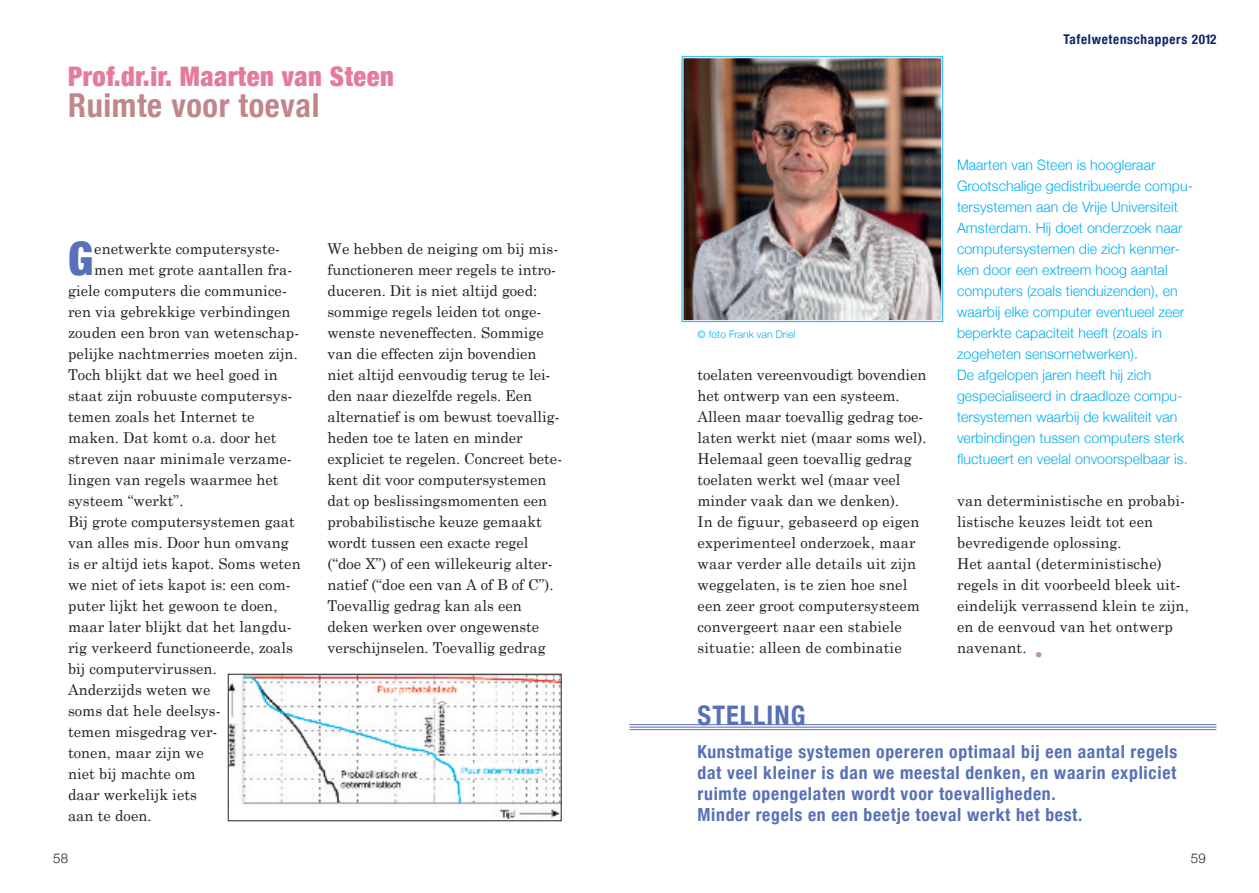
<style>
.page{position:relative;width:1259px;height:893px;background:#fff}
.page>*{position:absolute;margin:0;border:0;box-sizing:border-box;transform-origin:0 0}
.t1{font:900 condensed 46.2px "Helvetica Neue";color:#5870b6}
.t2{font:700 condensed 33px "Helvetica Neue";letter-spacing:.02em;color:#c0878a}
.t3{font:900 condensed 27px "Helvetica Neue";letter-spacing:.02em;color:#e67b99}
.t4{font:700 condensed 27px "Helvetica Neue";letter-spacing:.04em;color:#5870b6}
.t5{font:700 condensed 18px/21px "Helvetica Neue";letter-spacing:.04em;color:#5870b6}
.t6{font:15px/21px "Century Schoolbook";letter-spacing:.005em;color:#231f20}
.t7{font:300 14.4px/21px "Helvetica Neue";letter-spacing:.005em;color:#00aeef}
.t8{font:700 condensed 13.5px "Helvetica Neue";letter-spacing:.05em;color:#10256e}
.t9{font:300 13.5px "Helvetica Neue";color:#231f20}
.t10{font:300 10.5px "Helvetica Neue";letter-spacing:.005em;color:#00aeef}
.s1{font-size:27px;color:#bf8cbf}
</style>
<div class="page">
<img style="left:684px;top:59px;width:256px;height:260px">
<div style="left:680px;top:55px;width:264px;height:268px;border:1px solid #fff"></div>
<div style="left:682px;top:57px;width:260px;height:264px;border:1px solid #fff"></div>
<img style="left:230px;top:676px;width:329px;height:143px">
<div style="left:228px;top:674px;width:333px;height:147px;border:1px solid #231f20"></div>
<hr style="left:629px;top:724px;width:587px;height:1px;background:#5870b6">
<hr style="left:629px;top:727px;width:587px;height:1px;background:#5870b6">
<hr style="left:629px;top:729px;width:587px;height:1px;background:#5870b6">
<h3 class="t3" style="left:68px;top:59px;width:327px">Prof.dr.ir. Maarten van Steen</h3>
<h2 class="t2" style="left:68px;top:85px;width:253px">Ruimte voor toeval</h2>
<h1 class="t1" style="left:68px;top:230px;width:27px">G</h1>
<p class="t6" style="left:94px;top:237px;width:187px">enetwerkte computersyste-</p>
<p class="t6" style="left:94px;top:258px;width:200px">men met grote aantallen fra-</p>
<p class="t6" style="left:68px;top:279px;width:220px">giele computers die communice-</p>
<p class="t6" style="left:68px;top:300px;width:224px">ren via gebrekkige verbindingen</p>
<p class="t6" style="left:68px;top:321px;width:233px">zouden een bron van wetenschap-</p>
<p class="t6" style="left:68px;top:342px;width:231px">pelijke nachtmerries moeten zijn.</p>
<p class="t6" style="left:68px;top:363px;width:211px">Toch blijkt dat we heel goed in</p>
<p class="t6" style="left:68px;top:384px;width:226px">staat zijn robuuste computersys-</p>
<p class="t6" style="left:68px;top:405px;width:188px">temen zoals het Internet te</p>
<p class="t6" style="left:68px;top:426px;width:210px">maken. Dat komt o.a. door het</p>
<p class="t6" style="left:68px;top:447px;width:225px">streven naar minimale verzame-</p>
<p class="t6" style="left:68px;top:468px;width:212px">lingen van regels waarmee het</p>
<p class="t6" style="left:68px;top:489px;width:117px">systeem “werkt”.</p>
<p class="t6" style="left:68px;top:510px;width:228px">Bij grote computersystemen gaat</p>
<p class="t6" style="left:68px;top:531px;width:222px">van alles mis. Door hun omvang</p>
<p class="t6" style="left:68px;top:552px;width:234px">is er altijd iets kapot. Soms weten</p>
<p class="t6" style="left:68px;top:573px;width:224px">we niet of iets kapot is: een com-</p>
<p class="t6" style="left:68px;top:594px;width:211px">puter lijkt het gewoon te doen,</p>
<p class="t6" style="left:68px;top:615px;width:225px">maar later blijkt dat het langdu-</p>
<p class="t6" style="left:68px;top:636px;width:226px">rig verkeerd functioneerde, zoals</p>
<p class="t6" style="left:68px;top:657px;width:150px">bij computervirussen.</p>
<p class="t6" style="left:68px;top:678px;width:144px">Anderzijds weten we</p>
<p class="t6" style="left:68px;top:699px;width:154px">soms dat hele deelsys-</p>
<p class="t6" style="left:68px;top:720px;width:151px">temen misgedrag ver-</p>
<p class="t6" style="left:68px;top:741px;width:137px">tonen, maar zijn we</p>
<p class="t6" style="left:68px;top:762px;width:129px">niet bij machte om</p>
<p class="t6" style="left:68px;top:783px;width:131px">daar werkelijk iets</p>
<p class="t6" style="left:68px;top:804px;width:85px">aan te doen.</p>
<p class="t9" style="left:53px;top:849px;width:16px">58</p>
<p class="t6" style="left:327px;top:237px;width:236px">We hebben de neiging om bij mis&shy;functioneren meer regels te intro&shy;duceren. Dit is niet altijd goed: sommige regels leiden tot onge&shy;wenste neveneffecten. Sommige van die effecten zijn bovendien niet altijd eenvoudig terug te lei&shy;den naar diezelfde regels. Een alternatief is om bewust toevallig&shy;heden toe te laten en minder expliciet te regelen. Concreet bete&shy;kent dit voor computersystemen dat op beslissingsmomenten een probabilistische keuze gemaakt wordt tussen een exacte regel (“doe X”) of een willekeurig alter&shy;natief (“doe een van A of B of C”).<br>Toevallig gedrag kan als een deken werken over ongewenste verschijnselen. Toevallig gedrag</p>
<p class="t8" style="left:1063px;top:31px;width:154px">Tafelwetenschappers 2012</p>
<p class="t10" style="left:697px;top:327px;width:99px">© foto Frank van Driel</p>
<p class="t6" style="left:697px;top:363px;width:230px">toelaten vereenvoudigt bovendien het ontwerp van een systeem.<br>Alleen maar toevallig gedrag toe&shy;laten werkt niet (maar soms wel).<br>Helemaal geen toevallig gedrag toelaten werkt wel (maar veel minder vaak dan we denken).<br>In de figuur, gebaseerd op eigen experimenteel onderzoek, maar waar verder alle details uit zijn weggelaten, is te zien hoe snel een zeer groot computersysteem convergeert naar een stabiele situatie: alleen de combinatie</p>
<h3 class="t4" style="left:697px;top:699px;width:109px">STellinG</h3>
<p class="t7" style="left:957px;top:154px;width:237px">Maarten van Steen is hoogleraar Grootschalige gedistribueerde compu&shy;tersystemen aan de Vrije Universiteit Amsterdam. Hij doet onderzoek naar computersystemen die zich kenmer&shy;ken door een extreem hoog aantal computers (zoals tienduizenden), en waarbij elke computer eventueel zeer beperkte capaciteit heeft (zoals in zogeheten sensornetwerken).<br>De afgelopen jaren heeft hij zich gespecialiseerd in draadloze compu&shy;tersystemen waarbij de kwaliteit van verbindingen tussen computers sterk fluctueert en veelal onvoorspelbaar is.</p>
<p class="t6" style="left:957px;top:489px;width:233px">van deterministische en probabi&shy;listische keuzes leidt tot een bevredigende oplossing.<br>Het aantal (deterministische) regels in dit voorbeeld bleek uit&shy;eindelijk verrassend klein te zijn, en de eenvoud van het ontwerp navenant. <span class="s1">•</span></p>
<p class="t5" style="left:697px;top:740px;width:481px">Kunstmatige systemen opereren optimaal bij een aantal regels dat veel kleiner is dan we meestal denken, en waarin expliciet ruimte opengelaten wordt voor toevalligheden.<br>Minder regels en een beetje toeval werkt het best.</p>
<p class="t9" style="left:1191px;top:849px;width:16px">59</p>
</div>
